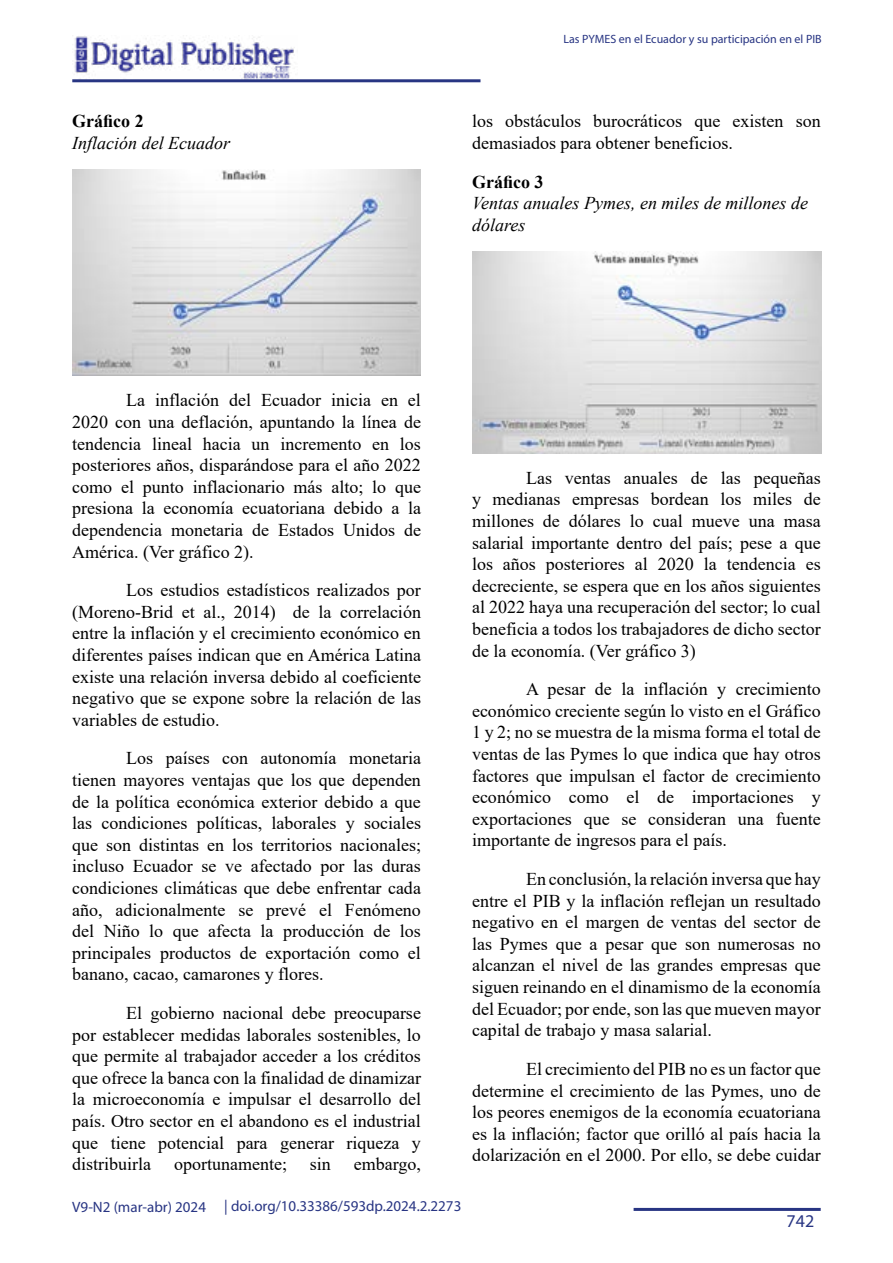
<style>
.page{position:relative;width:893px;height:1263px;background:#fff}
.page>*{position:absolute;margin:0;border:0;box-sizing:border-box;transform-origin:0 0}
.t1{font:18px/21.6px "Times New Roman";color:#000;text-align:justify}
.t2{font:italic 18px/21.6px "Times New Roman";color:#000}
.t3{font:700 18px "Times New Roman";color:#000}
.t4{font:18px "Myriad Pro";color:#283583}
.t5{font:15px "Myriad Pro";color:#283583}
.t6{font:12px "Myriad Pro";color:#283583}
</style>
<div class="page">
<hr style="left:72px;top:79px;width:408px;height:3px;background:#283583">
<img style="left:74px;top:36px;width:221px;height:43px">
<hr style="left:634px;top:1208px;width:187px;height:3px;background:#283583">
<img style="left:72px;top:169px;width:349px;height:207px">
<img style="left:472px;top:251px;width:350px;height:202px">
<p class="t3" style="left:72px;top:108px;width:73px">Gráfico 2</p>
<p class="t2" style="left:72px;top:131px;width:159px">Inflación del Ecuador</p>
<p class="t6" style="left:563px;top:32px;width:260px">Las PYMES en el Ecuador y su participación en el PIB</p>
<p class="t1" style="left:472px;top:110px;width:350px">los obstáculos burocráticos que existen son demasiados para obtener beneficios.</p>
<p class="t3" style="left:472px;top:168px;width:73px">Gráfico 3</p>
<p class="t2" style="left:472px;top:192px;width:337px">Ventas anuales Pymes, en miles de millones de dólares</p>
<p class="t1" style="left:72px;top:389px;width:350px;text-indent:54px">La inflación del Ecuador inicia en el 2020 con una deflación, apuntando la línea de tendencia lineal hacia un incremento en los posteriores años, disparándose para el año 2022 como el punto inflacionario más alto; lo que presiona la economía ecuatoriana debido a la dependencia monetaria de Estados Unidos de América. (Ver gráfico 2).</p>
<p class="t1" style="left:72px;top:579px;width:350px;text-indent:54px">Los estudios estadísticos realizados por (Moreno-Brid et al., 2014) de la correlación entre la inflación y el crecimiento económico en diferentes países indican que en América Latina existe una relación inversa debido al coeficiente negativo que se expone sobre la relación de las variables de estudio.</p>
<p class="t1" style="left:72px;top:747px;width:350px;text-indent:54px">Los países con autonomía monetaria tienen mayores ventajas que los que dependen de la política económica exterior debido a que las condiciones políticas, laborales y sociales que son distintas en los territorios nacionales; incluso Ecuador se ve afectado por las duras condiciones climáticas que debe enfrentar cada año, adicionalmente se prevé el Fenómeno del Niño lo que afecta la producción de los principales productos de exportación como el banano, cacao, camarones y flores.</p>
<p class="t1" style="left:72px;top:1002px;width:350px;text-indent:54px">El gobierno nacional debe preocuparse por establecer medidas laborales sostenibles, lo que permite al trabajador acceder a los créditos que ofrece la banca con la finalidad de dinamizar la microeconomía e impulsar el desarrollo del país. Otro sector en el abandono es el industrial que tiene potencial para generar riqueza y distribuirla</p>
<p class="t1" style="left:174px;top:1153px;width:114px">oportunamente;</p>
<p class="t1" style="left:310px;top:1153px;width:23px">sin</p>
<p class="t1" style="left:354px;top:1153px;width:69px">embargo,</p>
<p class="t5" style="left:72px;top:1197px;width:135px">V9-N2 (mar-abr) 2024</p>
<p class="t5" style="left:224px;top:1197px;width:239px">| doi.org/10.33386/593dp.2024.2.2273</p>
<p class="t1" style="left:472px;top:466px;width:350px;text-indent:54px">Las ventas anuales de las pequeñas y medianas empresas bordean los miles de millones de dólares lo cual mueve una masa salarial importante dentro del país; pese a que los años posteriores al 2020 la tendencia es decreciente, se espera que en los años siguientes al 2022 haya una recuperación del sector; lo cual beneficia a todos los trabajadores de dicho sector de la economía. (Ver gráfico 3)</p>
<p class="t1" style="left:472px;top:678px;width:350px;text-indent:54px">A pesar de la inflación y crecimiento económico creciente según lo visto en el Gráfico 1 y 2; no se muestra de la misma forma el total de ventas de las Pymes lo que indica que hay otros factores que impulsan el factor de crecimiento económico como el de importaciones y exportaciones que se consideran una fuente importante de ingresos para el país.</p>
<p class="t1" style="left:472px;top:868px;width:350px;text-indent:54px">En conclusión, la relación inversa que hay entre el PIB y la inflación reflejan un resultado negativo en el margen de ventas del sector de las Pymes que a pesar que son numerosas no alcanzan el nivel de las grandes empresas que siguen reinando en el dinamismo de la economía del Ecuador; por ende, son las que mueven mayor capital de trabajo y masa salarial.</p>
<p class="t1" style="left:472px;top:1057px;width:350px;text-indent:54px">El crecimiento del PIB no es un factor que determine el crecimiento de las Pymes, uno de los peores enemigos de la economía ecuatoriana es la inflación; factor que orilló al país hacia la dolarización en el 2000. Por ello, se debe cuidar</p>
<p class="t4" style="left:787px;top:1209px;width:29px">742</p>
</div>
